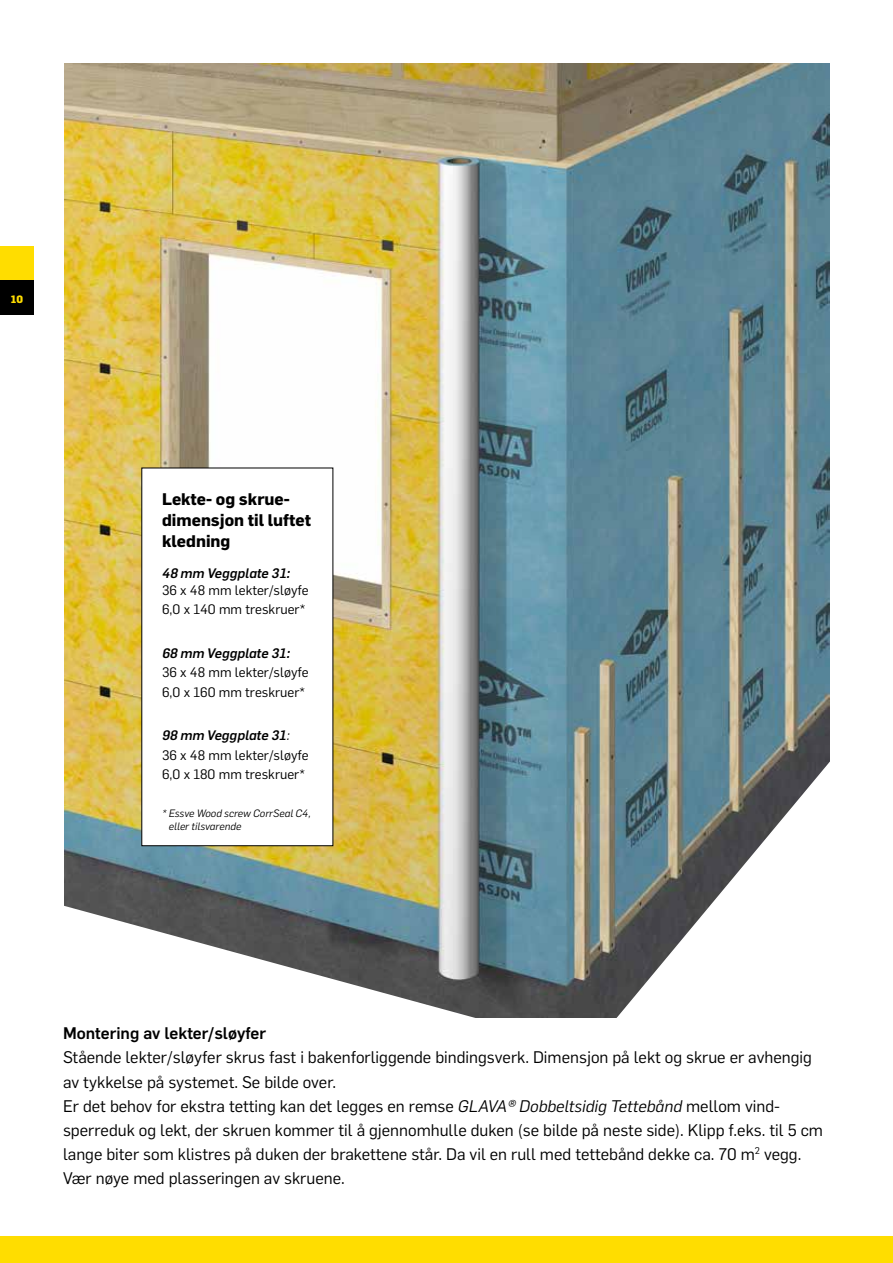
<style>
.page{position:relative;width:893px;height:1263px;background:#fff}
.page>*{position:absolute;margin:0;border:0;box-sizing:border-box;transform-origin:0 0}
.t1{font:16.5px/24px "Flama";color:#000}
.t2{font:700 16.5px/21px "Flama";color:#000}
.t3{font:500 16.5px "Flama";color:#000}
.t4{font:13.5px/19.5px "Flama";color:#000}
.t5{font:italic 500 13.5px "Flama";color:#000}
.t6{font:italic 10.5px/13.5px "Flama";color:#000}
.t7{font:800 10.5px "Flama";color:#fd0}
.s1{font-weight:500;font-style:italic}
.s2{font-style:italic}
</style>
<div class="page">
<div style="left:0;top:247px;width:34px;height:34px;background:#fd0"></div>
<div style="left:0;top:281px;width:34px;height:34px;background:#000"></div>
<div style="left:0;top:1236px;width:893px;height:27px;background:#fd0"></div>
<img style="left:65px;top:64px;width:765px;height:830px">
<div style="left:141px;top:468px;width:192px;height:378px;background:#fff"></div>
<svg style="left:574px;top:722px;width:256px;height:260px"></svg>
<svg style="left:64px;top:894px;width:583px;height:124px"></svg>
<p class="t7" style="left:11px;top:291px;width:14px">10</p>
<p class="t2" style="left:162px;top:487px;width:151px">Lekte- og skrue&shy;dimensjon til luftet kledning</p>
<p class="t5" style="left:162px;top:564px;width:130px">48 mm Veggplate 31:</p>
<p class="t4" style="left:162px;top:579px;width:148px">36 x 48 mm lekter/sløyfe<br>6,0 x 140 mm treskruer*</p>
<p class="t5" style="left:162px;top:643px;width:130px">68 mm Veggplate 31:</p>
<p class="t4" style="left:162px;top:662px;width:148px">36 x 48 mm lekter/sløyfe<br>6,0 x 160 mm treskruer*</p>
<p class="t4" style="left:162px;top:725px;width:148px"><span class="s1">98 mm Veggplate 31</span><span class="s2">:<br></span>36 x 48 mm lekter/sløyfe<br>6,0 x 180 mm treskruer*</p>
<p class="t6" style="left:169px;top:805px;width:143px;text-indent:-7px">* Essve Wood screw CorrSeal C4, eller tilsvarende</p>
<p class="t3" style="left:63px;top:1022px;width:205px">Montering av lekter/sløyfer</p>
<p class="t1" style="left:63px;top:1044px;width:761px">Stående lekter/sløyfer skrus fast i bakenforliggende bindingsverk. Dimensjon på lekt og skrue er avhengig av tykkelse på systemet. Se bilde over.<br>Er det behov for ekstra tetting kan det legges en remse <span class="s2">GLAVA® Dobbeltsidig Tettebånd</span> mellom vind&shy;sperreduk og lekt, der skruen kommer til å gjennomhulle duken (se bilde på neste side). Klipp f.eks. til 5 cm lange biter som klistres på duken der brakettene står. Da vil en rull med tettebånd dekke ca. 70 m<sup>2</sup> vegg.<br>Vær nøye med plasseringen av skruene.</p>
</div>
